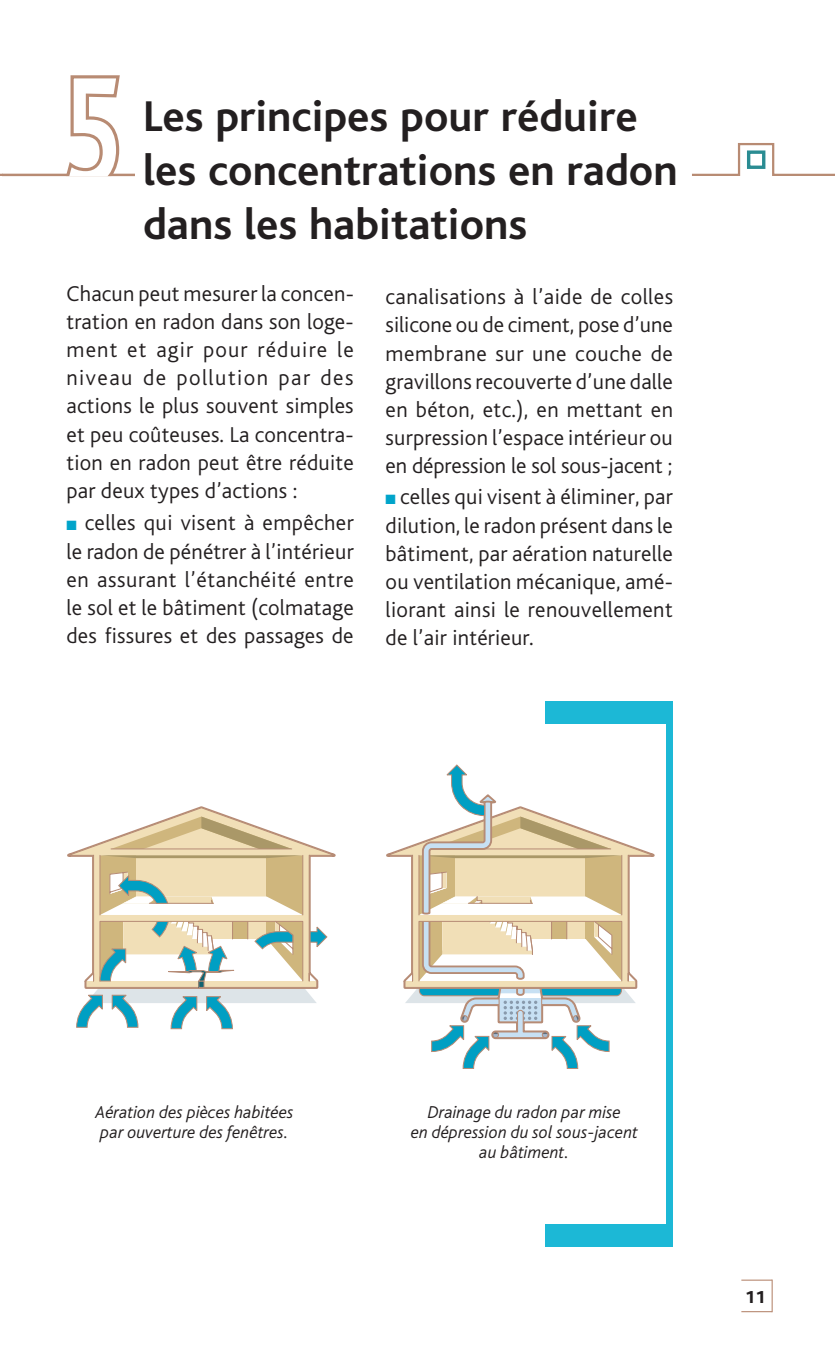
<style>
.page{position:relative;width:835px;height:1345px;background:#fff}
.page>*{position:absolute;margin:0;border:0;box-sizing:border-box;transform-origin:0 0}
.t1{font:700 45px/54px "Bliss";color:#231f20}
.t2{font:300 22.5px/28.1px "Bliss";letter-spacing:.01em;color:#231f20;text-align:justify}
.t3{font:italic 300 18px/20.2px "Bliss";color:#231f20}
.t4{font:800 18px "Bliss";color:#231f20}
.s1{color:#00a4ca}
</style>
<div class="page">
<hr style="left:741px;top:1279px;width:31px;height:1px;background:#b88b73">
<hr style="left:741px;top:1311px;width:31px;height:1px;background:#b88b73">
<hr style="left:771px;top:1279px;width:1px;height:33px;background:#b88b73">
<hr style="left:32px;top:45px;width:103px;height:1px;background:#b88b73">
<hr style="left:3px;top:174px;width:132px;height:2px;background:#b88b73">
<svg style="left:63px;top:75px;width:59px;height:101px"></svg>
<svg style="left:69px;top:808px;width:265px;height:221px"></svg>
<svg style="left:387px;top:764px;width:266px;height:305px"></svg>
<div style="left:545px;top:701px;width:127px;height:22px;background:#1cb8d6"></div>
<div style="left:666px;top:709px;width:6px;height:535px;background:#1cb8d6"></div>
<div style="left:545px;top:1224px;width:127px;height:22px;background:#1cb8d6"></div>
<svg style="left:692px;top:143px;width:142px;height:33px"></svg>
<div style="left:746px;top:150px;width:19px;height:19px;border:3px solid #2a8c92"></div>
<h1 class="t1" style="left:143px;top:90px;width:536px">Les principes pour réduire les concentrations en radon dans les habitations</h1>
<p class="t2" style="left:66px;top:280px;width:289px">Chacun peut mesurer la concen&shy;tration en radon dans son loge&shy;ment et agir pour réduire le niveau de pollution par des actions le plus souvent simples et peu coûteuses. La concentra&shy;tion en radon peut être réduite par deux types d’actions :</p>
<p class="t2" style="left:66px;top:509px;width:289px"><span class="s1">■</span> celles qui visent à empêcher le radon de pénétrer à l’intérieur en assurant l’étanchéité entre le sol et le bâtiment (colmatage des fissures et des passages de</p>
<p class="t2" style="left:385px;top:283px;width:289px">canalisations à l’aide de colles silicone ou de ciment, pose d’une membrane sur une couche de gravillons recouverte d’une dalle en béton, etc.), en mettant en surpression l’espace intérieur ou en dépression le sol sous-jacent ;</p>
<p class="t2" style="left:385px;top:483px;width:289px"><span class="s1">■</span> celles qui visent à éliminer, par dilution, le radon présent dans le bâtiment, par aération naturelle ou ventilation mécanique, amé&shy;liorant ainsi le renouvellement de l’air intérieur.</p>
<p class="t3" style="left:95px;top:1102px;width:199px">Aération des pièces habitées par ouverture des fenêtres.</p>
<p class="t3" style="left:410px;top:1102px;width:229px;text-align:center">Drainage du radon par mise<br>en dépression du sol sous-jacent au bâtiment.</p>
<p class="t4" style="left:745px;top:1288px;width:22px">11</p>
</div>
